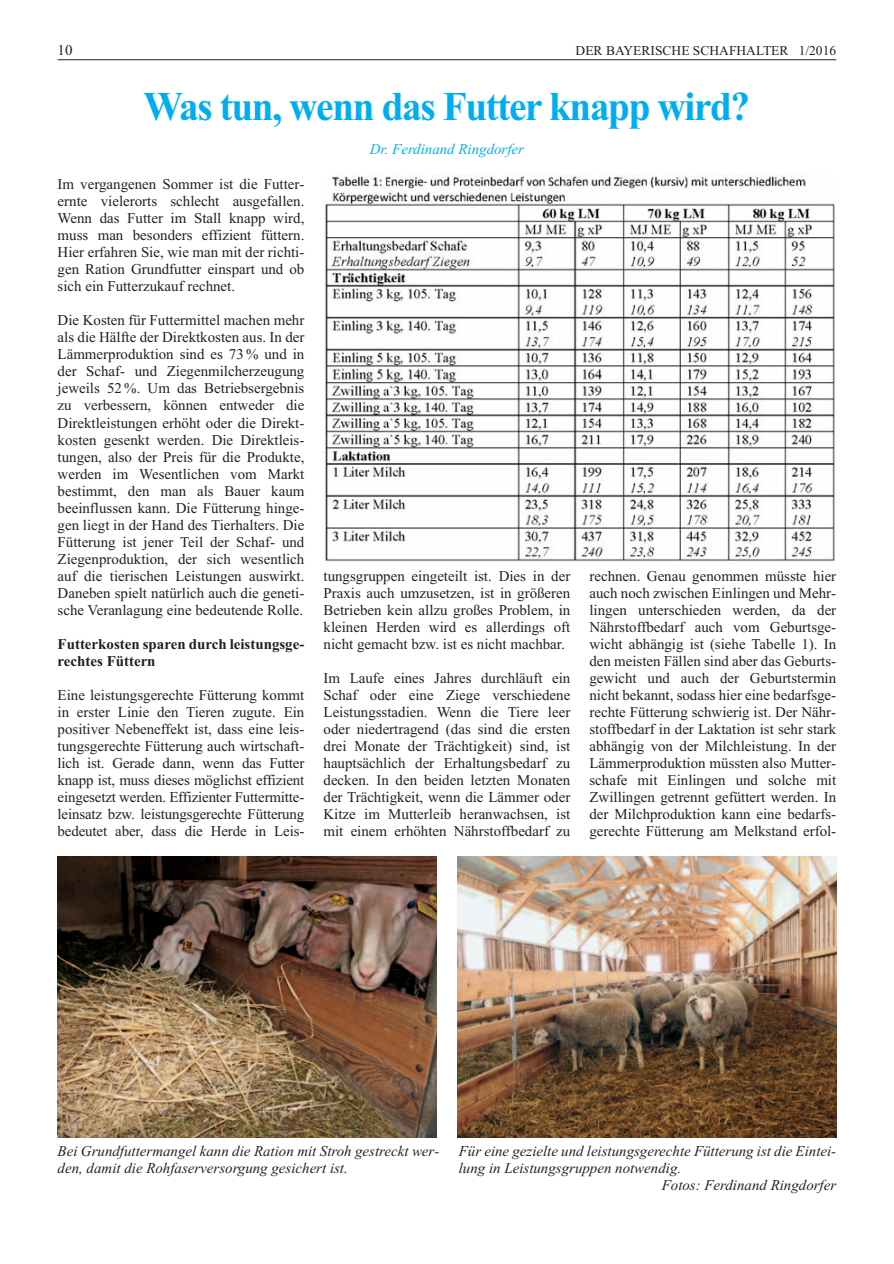
<style>
.page{position:relative;width:894px;height:1264px;background:#fff}
.page>*{position:absolute;margin:0;border:0;box-sizing:border-box;transform-origin:0 0}
.t1{font:700 40.8px "Times New Roman";letter-spacing:-.035em;color:#00aeef;scale:.96 1}
.t2{font:14.85px/17px "Times";color:#231f20;text-align:justify}
.t3{font:italic 14.85px/17px "Times New Roman";color:#231f20}
.t4{font:700 14.85px/17px "Times New Roman";color:#231f20}
.t5{font:italic 14.85px "Times New Roman";color:#00aeef}
.t6{font:13.5px "Times";color:#231f20}
</style>
<div class="page">
<hr style="left:58px;top:59px;width:778px;height:1px;background:#231f20">
<img style="left:323px;top:175px;width:512px;height:387px">
<img style="left:58px;top:856px;width:378px;height:281px">
<img style="left:457px;top:856px;width:379px;height:281px">
<p class="t2" style="left:58px;top:43px;width:16px">10</p>
<p class="t6" style="left:575px;top:46px;width:262px">DER BAYERISCHE SCHAFHALTER 1/2016</p>
<h1 class="t1" style="left:143px;top:93px;width:633px">Was tun, wenn das Futter knapp wird?</h1>
<p class="t5" style="left:370px;top:144px;width:156px">Dr. Ferdinand Ringdorfer</p>
<p class="t2" style="left:58px;top:177px;width:248px">Im vergangenen Sommer ist die Futter - ernte vielerorts schlecht ausgefallen.<br>Wenn das Futter im Stall knapp wird, muss man besonders effizient füttern.<br>Hier erfahren Sie, wie man mit der richti&shy;gen Ration Grundfutter einspart und ob sich ein Futterzukauf rechnet.</p>
<p class="t2" style="left:58px;top:313px;width:248px">Die Kosten für Futtermittel machen mehr als die Hälfte der Direktkosten aus. In der Lämmerproduktion sind es 73 % und in der Schaf- und Ziegenmilcherzeugung jeweils 52 %. Um das Betriebsergebnis zu verbessern, können entweder die Direktleistungen erhöht oder die Direkt&shy;kosten gesenkt werden. Die Direktleis&shy;tungen, also der Preis für die Produkte, werden im Wesentlichen vom Markt bestimmt, den man als Bauer kaum beeinflussen kann. Die Fütterung hinge&shy;gen liegt in der Hand des Tierhalters. Die Fütterung ist jener Teil der Schaf- und Ziegenproduktion, der sich wesentlich auf die tierischen Leistungen auswirkt.<br>Daneben spielt natürlich auch die geneti&shy;sche Veranlagung eine bedeutende Rolle.</p>
<p class="t4" style="left:58px;top:637px;width:248px">Futterkosten sparen durch leistungsge&shy;rechtes Füttern</p>
<p class="t2" style="left:58px;top:687px;width:248px">Eine leistungsgerechte Fütterung kommt in erster Linie den Tieren zugute. Ein positiver Nebeneffekt ist, dass eine leis&shy;tungsgerechte Fütterung auch wirtschaft&shy;lich ist. Gerade dann, wenn das Futter knapp ist, muss dieses möglichst effizient eingesetzt werden. Effizienter Futtermitte&shy;leinsatz bzw. leistungsgerechte Fütterung bedeutet aber, dass die Herde in Leis-</p>
<p class="t2" style="left:323px;top:568px;width:248px">tungsgruppen eingeteilt ist. Dies in der Praxis auch umzusetzen, ist in größeren Betrieben kein allzu großes Problem, in kleinen Herden wird es allerdings oft nicht gemacht bzw. ist es nicht machbar.</p>
<p class="t2" style="left:323px;top:670px;width:248px">Im Laufe eines Jahres durchläuft ein Schaf oder eine Ziege verschiedene Leistungsstadien. Wenn die Tiere leer oder niedertragend (das sind die ersten drei Monate der Trächtigkeit) sind, ist hauptsächlich der Erhaltungsbedarf zu decken. In den beiden letzten Monaten der Trächtigkeit, wenn die Lämmer oder Kitze im Mutterleib heranwachsen, ist mit einem erhöhten Nährstoffbedarf zu</p>
<p class="t2" style="left:589px;top:568px;width:248px">rechnen. Genau genommen müsste hier auch noch zwischen Einlingen und Mehr&shy;lingen unterschieden werden, da der Nährstoffbedarf auch vom Geburtsge&shy;wicht abhängig ist (siehe Tabelle 1). In den meisten Fällen sind aber das Geburts&shy;gewicht und auch der Geburtstermin nicht bekannt, sodass hier eine bedarfsge&shy;rechte Fütterung schwierig ist. Der Nähr&shy;stoffbedarf in der Laktation ist sehr stark abhängig von der Milchleistung. In der Lämmerproduktion müssten also Mutter&shy;schafe mit Einlingen und solche mit Zwillingen getrennt gefüttert werden. In der Milchproduktion kann eine bedarfs&shy;gerechte Fütterung am Melkstand erfol-</p>
<p class="t3" style="left:58px;top:1144px;width:383px">Bei Grundfuttermangel kann die Ration mit Stroh gestreckt wer&shy;den, damit die Rohfaserversorgung gesichert ist.</p>
<p class="t3" style="left:459px;top:1144px;width:379px">Für eine gezielte und leistungsgerechte Fütterung ist die Eintei-</p>
<p class="t3" style="left:459px;top:1161px;width:224px">lung in Leistungsgruppen notwendig.</p>
<p class="t3" style="left:661px;top:1178px;width:176px">Fotos: Ferdinand Ringdorfer</p>
</div>
